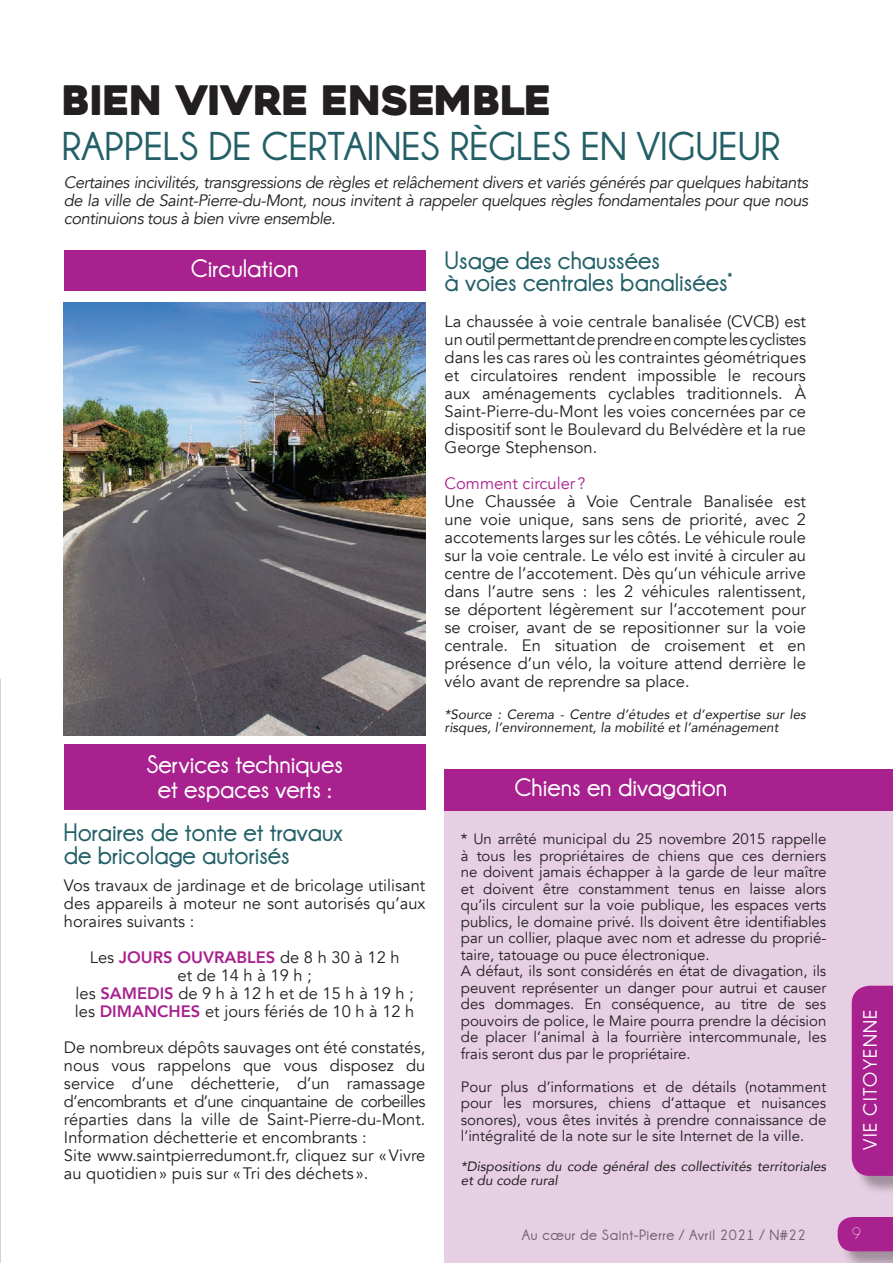
<style>
.page{position:relative;width:893px;height:1263px;background:#fff}
.page>*{position:absolute;margin:0;border:0;box-sizing:border-box;transform-origin:0 0}
.t1{font:700 40.5px "Champagne&Limousines";color:#225f67}
.t2{font:40.5px "Heavitas";letter-spacing:-.02em;color:#231f20}
.t3{font:700 25.5px/22.5px "Champagne&Limousines";color:#225f67}
.t4{font:700 25.5px/25.5px "Champagne&Limousines";color:#fff;text-align:center}
.t5{font:700 19.5px "Champagne&Limousines";letter-spacing:.07em;color:#fff}
.t6{font:16.5px/18px "Avenir";color:#231f20;text-align:justify}
.t7{font:italic 16.5px/18px "Avenir";letter-spacing:-.03em;color:#231f20;text-align:justify}
.t8{font:16.5px "Avenir";color:#a8218e}
.t9{font:100 16.5px "Leaner";color:#fff}
.t10{font:15px/16.5px "Avenir";color:#231f20}
.t11{font:700 15px "Champagne&Limousines";letter-spacing:.04em;color:#231f20}
.t12{font:italic 13.5px/13.5px "Avenir";color:#231f20}
.s1{font-weight:800;color:#a8218e}
</style>
<div class="page">
<div style="left:445px;top:794px;width:448px;height:469px;background:#e6cee3"></div>
<div style="left:840px;top:1219px;width:53px;height:44px;background:#231f20;opacity:.35"></div>
<div style="left:838px;top:1217px;width:55px;height:34px;background:#a8218e"></div>
<div style="left:854px;top:988px;width:39px;height:207px;background:#231f20;opacity:.35"></div>
<div style="left:852px;top:986px;width:41px;height:190px;background:#a8218e"></div>
<img style="left:64px;top:302px;width:361px;height:434px">
<div style="left:64px;top:250px;width:361px;height:40px;background:#a8218e"></div>
<div style="left:64px;top:745px;width:361px;height:65px;background:#a8218e"></div>
<div style="left:445px;top:769px;width:448px;height:41px;background:#a8218e"></div>
<h1 class="t2" style="left:62px;top:76px;width:492px">BIEN VIVRE ENSEMBLE</h1>
<h1 class="t1" style="left:62px;top:124px;width:720px">RAPPELS DE CERTAINES RÈGLES EN VIGUEUR</h1>
<p class="t7" style="left:64px;top:173px;width:746px">Certaines incivilités, transgressions de règles et relâchement divers et variés générés par quelques habitants de la ville de Saint-Pierre-du-Mont, nous invitent à rappeler quelques règles fondamentales pour que nous continuions tous à bien vivre ensemble.</p>
<h2 class="t3" style="left:445px;top:249px;width:290px">Usage des chaussées<br>à voies centrales banalisées<sup>*</sup></h2>
<p class="t6" style="left:445px;top:313px;width:363px">La chaussée à voie centrale banalisée (CVCB) est un outil permettant de prendre en compte les cyclistes dans les cas rares où les contraintes géométriques et circulatoires rendent impossible le recours aux aménagements cyclables traditionnels. À Saint-Pierre-du-Mont les voies concernées par ce dispositif sont le Boulevard du Belvédère et la rue George Stephenson.</p>
<p class="t8" style="left:445px;top:474px;width:142px">Comment circuler ?</p>
<p class="t6" style="left:445px;top:493px;width:363px">Une Chaussée à Voie Centrale Banalisée est une voie unique, sans sens de priorité, avec 2 accotements larges sur les côtés. Le véhicule roule sur la voie centrale. Le vélo est invité à circuler au centre de l’accotement. Dès qu’un véhicule arrive dans l’autre sens : les 2 véhicules ralentissent, se déportent légèrement sur l’accotement pour se croiser, avant de se repositionner sur la voie centrale. En situation de croisement et en présence d’un vélo, la voiture attend derrière le vélo avant de reprendre sa place.</p>
<p class="t12" style="left:445px;top:707px;width:363px">*Source : Cerema - Centre d’études et d’expertise sur les risques, l’environnement, la mobilité et l’aménagement</p>
<h2 class="t4" style="left:191px;top:255px;width:109px">Circulation</h2>
<h2 class="t4" style="left:146px;top:751px;width:198px">Services techniques et espaces verts :</h2>
<h2 class="t3" style="left:64px;top:821px;width:280px">Horaires de tonte et travaux de bricolage autorisés</h2>
<p class="t6" style="left:64px;top:876px;width:363px">Vos travaux de jardinage et de bricolage utilisant des appareils à moteur ne sont autorisés qu’aux horaires suivants :</p>
<p class="t6" style="left:75px;top:948px;width:341px;text-align:center">Les <span class="s1">JOURS OUVRABLES</span> de 8 h 30 à 12 h<br>et de 14 h à 19 h ;<br>les <span class="s1">SAMEDIS</span> de 9 h à 12 h et de 15 h à 19 h ; les <span class="s1">DIMANCHES</span> et jours fériés de 10 h à 12 h</p>
<p class="t6" style="left:64px;top:1038px;width:363px;text-align:left">De nombreux dépôts sauvages ont été constatés, nous vous rappelons que vous disposez du service d’une déchetterie, d’un ramassage d’encombrants et d’une cinquantaine de corbeilles réparties dans la ville de Saint-Pierre-du-Mont.<br>Information déchetterie et encombrants :<br>Site www.saintpierredumont.fr, cliquez sur «Vivre au quotidien» puis sur «Tri des déchets ».</p>
<h2 class="t4" style="left:514px;top:774px;width:214px">Chiens en divagation</h2>
<p class="t10" style="left:461px;top:831px;width:367px">* Un arrêté municipal du 25 novembre 2015 rappelle à tous les propriétaires de chiens que ces derniers ne doivent jamais échapper à la garde de leur maître et doivent être constamment tenus en laisse alors qu’ils circulent sur la voie publique, les espaces verts publics, le domaine privé. Ils doivent être identifiables par un collier, plaque avec nom et adresse du proprié&shy;taire, tatouage ou puce électronique.<br>A défaut, ils sont considérés en état de divagation, ils peuvent représenter un danger pour autrui et causer des dommages. En conséquence, au titre de ses pouvoirs de police, le Maire pourra prendre la décision de placer l’animal à la fourrière intercommunale, les frais seront dus par le propriétaire.</p>
<p class="t10" style="left:461px;top:1079px;width:367px;text-align:justify">Pour plus d’informations et de détails (notamment pour les morsures, chiens d’attaque et nuisances sonores), vous êtes invités à prendre connaissance de l’intégralité de la note sur le site Internet de la ville.</p>
<p class="t12" style="left:461px;top:1160px;width:367px">*Dispositions du code général des collectivités territoriales et du code rural</p>
<p class="t11" style="left:522px;top:1226px;width:286px">Au cœur de Saint-Pierre / Avril 2021 / N#22</p>
<p class="t5" style="left:859px;top:1150px;width:142px;rotate:-90deg">VIE CITOYENNE</p>
<p class="t9" style="left:852px;top:1225px;width:11px">9</p>
</div>
